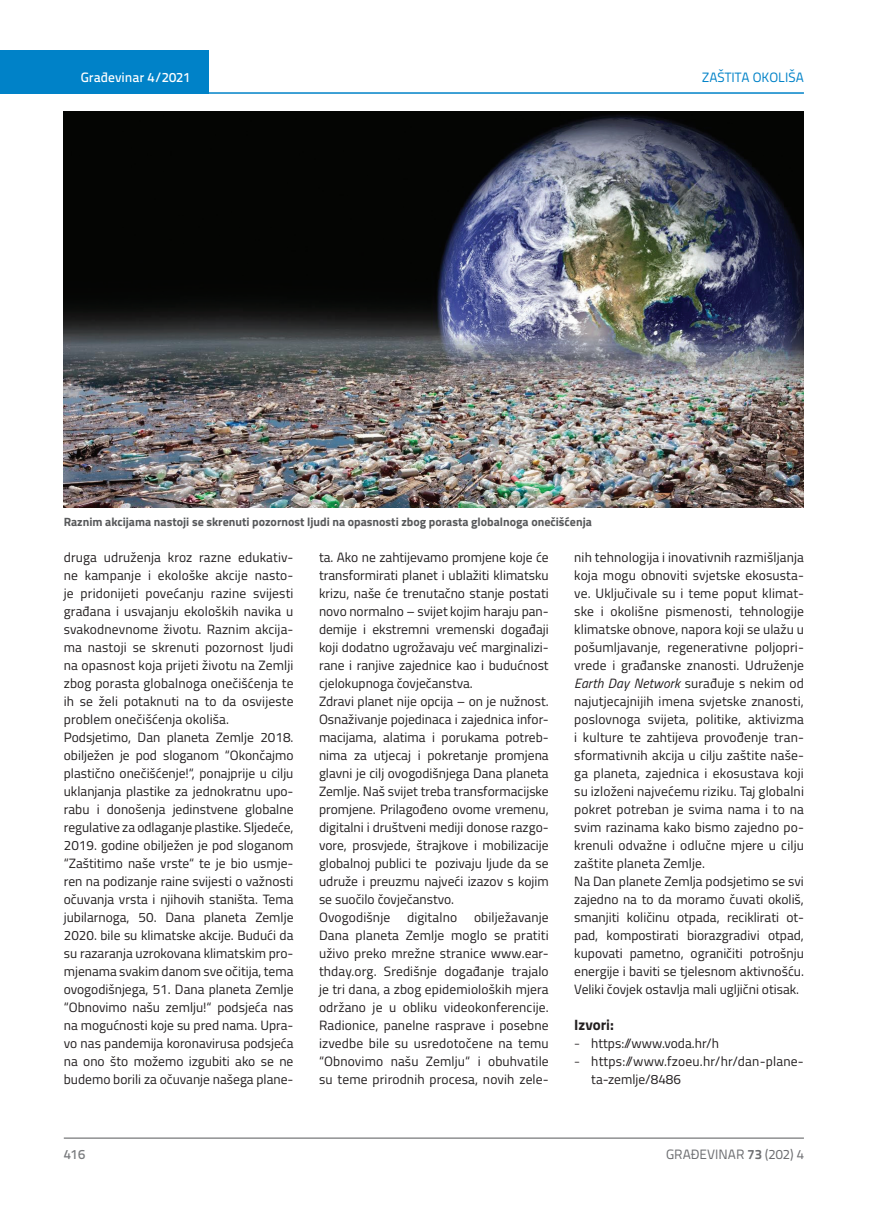
<style>
.page{position:relative;width:872px;height:1212px;background:#fff}
.page>*{position:absolute;margin:0;border:0;box-sizing:border-box;transform-origin:0 0}
.t1{font:700 15px "Titillium";color:#231f20}
.t2{font:13.5px/18px "Titillium";color:#231f20}
.t3{font:13.5px "Titillium Text 22 L";color:#6c6d70}
.t4{font:500 13.5px "Titillium Text 22 L";color:#fff}
.t5{font:13.5px "Titillium Text 22 L";color:#0082c8}
.t6{font:500 13.5px "Titillium Text 22 L";color:#787a7d}
.t7{font:700 12px "Titillium";color:#57585a}
.s1{font-style:italic}
.s2{font-family:"Titillium Text 22 L";font-weight:300}
.s3{font-weight:700}
</style>
<div class="page">
<div style="left:0;top:50px;width:208px;height:44px;background:#0082c8"></div>
<hr style="left:0;top:92px;width:804px;height:2px;background:#0082c8">
<hr style="left:64px;top:1138px;width:740px;height:1px;background:#57585a">
<img style="left:64px;top:112px;width:740px;height:396px">
<p class="t4" style="left:81px;top:67px;width:111px">Građevinar 4/2021</p>
<p class="t5" style="left:701px;top:68px;width:104px">ZAŠTITA OKOLIŠA</p>
<p class="t7" style="left:64px;top:512px;width:529px">Raznim akcijama nastoji se skrenuti pozornost ljudi na opasnosti zbog porasta globalnoga onečišćenja</p>
<p class="t2" style="left:64px;top:547px;width:231px">druga udruženja kroz razne edukativ&shy;ne kampanje i ekološke akcije nasto&shy;je pridonijeti povećanju razine svijesti građana i usvajanju ekoloških navika u svakodnevnome životu. Raznim akcija&shy;ma nastoji se skrenuti pozornost ljudi na opasnost koja prijeti životu na Zemlji zbog porasta globalnoga onečišćenja te ih se želi potaknuti na to da osvijeste problem onečišćenja okoliša.<br>Podsjetimo, Dan planeta Zemlje 2018. obilježen je pod sloganom “Okončajmo plastično onečišćenje!“, ponajprije u cilju uklanjanja plastike za jednokratnu upo&shy;rabu i donošenja jedinstvene globalne regulative za odlaganje plastike. Sljedeće, 2019. godine obilježen je pod sloganom “Zaštitimo naše vrste“ te je bio usmje&shy;ren na podizanje raine svijesti o važnosti očuvanja vrsta i njihovih staništa. Tema jubilarnoga, 50. Dana planeta Zemlje 2020. bile su klimatske akcije. Budući da su razaranja uzrokovana klimatskim pro&shy;mjenama svakim danom sve očitija, tema ovogodišnjega, 51. Dana planeta Zemlje “Obnovimo našu zemlju!“ podsjeća nas na mogućnosti koje su pred nama. Upra&shy;vo nas pandemija koronavirusa podsjeća na ono što možemo izgubiti ako se ne budemo borili za očuvanje našega plane-</p>
<p class="t2" style="left:319px;top:547px;width:231px">ta. Ako ne zahtijevamo promjene koje će transformirati planet i ublažiti klimatsku krizu, naše će trenutačno stanje postati novo normalno – svijet kojim haraju pan&shy;demije i ekstremni vremenski događaji koji dodatno ugrožavaju već marginalizi&shy;rane i ranjive zajednice kao i budućnost cjelokupnoga čovječanstva.<br>Zdravi planet nije opcija – on je nužnost.<br>Osnaživanje pojedinaca i zajednica infor&shy;macijama, alatima i porukama potreb&shy;nima za utjecaj i pokretanje promjena glavni je cilj ovogodišnjega Dana planeta Zemlje. Naš svijet treba transformacijske promjene. Prilagođeno ovome vremenu, digitalni i društveni mediji donose razgo&shy;vore, prosvjede, štrajkove i mobilizacije globalnoj publici te pozivaju ljude da se udruže i preuzmu najveći izazov s kojim se suočilo čovječanstvo.<br>Ovogodišnje digitalno obilježavanje Dana planeta Zemlje moglo se pratiti uživo preko mrežne stranice www.ear&shy;thday.org. Središnje događanje trajalo je tri dana, a zbog epidemioloških mjera održano je u obliku videokonferencije.<br>Radionice, panelne rasprave i posebne izvedbe bile su usredotočene na temu “Obnovimo našu Zemlju“ i obuhvatile su teme prirodnih procesa, novih zele-</p>
<p class="t2" style="left:574px;top:547px;width:231px">nih tehnologija i inovativnih razmišljanja koja mogu obnoviti svjetske ekosusta&shy;ve. Uključivale su i teme poput klimat&shy;ske i okolišne pismenosti, tehnologije klimatske obnove, napora koji se ulažu u pošumljavanje, regenerativne poljopri&shy;vrede i građanske znanosti. Udruženje <span class="s1">Earth Day Network</span> surađuje s nekim od najutjecajnijih imena svjetske znanosti, poslovnoga svijeta, politike, aktivizma i kulture te zahtijeva provođenje tran&shy;sformativnih akcija u cilju zaštite naše&shy;ga planeta, zajednica i ekosustava koji su izloženi najvećemu riziku. Taj globalni pokret potreban je svima nama i to na svim razinama kako bismo zajedno po&shy;krenuli odvažne i odlučne mjere u cilju zaštite planeta Zemlje.<br>Na Dan planete Zemlja podsjetimo se svi zajedno na to da moramo čuvati okoliš, smanjiti količinu otpada, reciklirati ot&shy;pad, kompostirati biorazgradivi otpad, kupovati pametno, ograničiti potrošnju energije i baviti se tjelesnom aktivnošću.<br>Veliki čovjek ostavlja mali ugljični otisak.</p>
<p class="t1" style="left:574px;top:1013px;width:41px">Izvori:</p>
<p class="t2" style="left:574px;top:1034px;width:146px"><span class="s2">-</span> https://www.voda.hr/h</p>
<p class="t2" style="left:591px;top:1052px;width:214px;text-indent:-17px"><span class="s2">-</span> https://www.fzoeu.hr/hr/dan-plane&shy;ta-zemlje/8486</p>
<p class="t6" style="left:64px;top:1144px;width:23px">416</p>
<p class="t3" style="left:666px;top:1144px;width:139px">GRAĐEVINAR <span class="s3">73</span> (202) 4</p>
</div>
